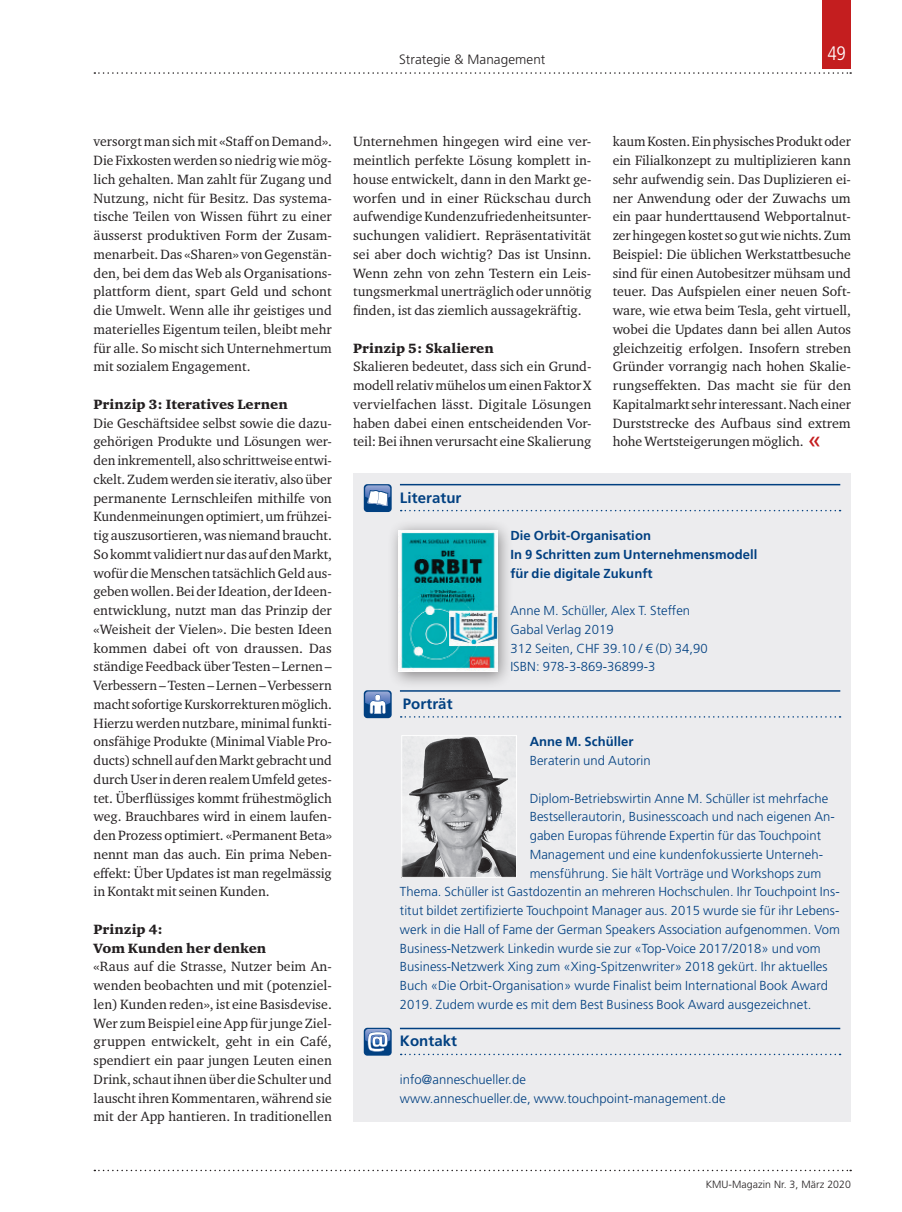
<style>
.page{position:relative;width:902px;height:1212px;background:#fff}
.page>*{position:absolute;margin:0;border:0;box-sizing:border-box;transform-origin:0 0}
.t1{font:300 condensed 19.5px "Frutiger LT Std";color:#fff}
.t2{font:700 15px "Frutiger LT Std";letter-spacing:.005em;color:#014081}
.t3{font:13.8px/18.8px "Charter ITC Std";color:#231f20;text-align:justify}
.t4{font:900 13.8px/18.8px "Charter ITC Std";letter-spacing:.005em;color:#231f20}
.t5{font:300 13.5px "Frutiger LT Std";letter-spacing:.005em;color:#231f20}
.t6{font:300 13.05px/18.8px "Frutiger LT Std";letter-spacing:.005em;color:#014081}
.t7{font:700 13.05px/18.8px "Frutiger LT Std";letter-spacing:.005em;color:#014081}
.t8{font:300 10.5px "Frutiger LT Std";letter-spacing:.005em;color:#231f20}
.s1{font-family:"Frutiger LT Std";font-size:24px;color:#c41e1f}
</style>
<div class="page">
<svg style="left:94px;top:72px;width:757px;height:2px"></svg>
<div style="left:822px;top:0;width:28px;height:68px;background:#c41e1f"></div>
<svg style="left:94px;top:1170px;width:757px;height:1px"></svg>
<div style="left:353px;top:473px;width:497px;height:648px;background:#ececee"></div>
<hr style="left:400px;top:484px;width:440px;height:1px;background:#014081">
<svg style="left:400px;top:510px;width:440px;height:1px"></svg>
<hr style="left:400px;top:690px;width:440px;height:2px;background:#014081">
<svg style="left:400px;top:716px;width:440px;height:2px"></svg>
<hr style="left:400px;top:1028px;width:440px;height:1px;background:#014081">
<svg style="left:400px;top:1054px;width:440px;height:1px"></svg>
<div style="left:364px;top:484px;width:27px;height:28px;background:#014081;border-radius:4px"></div>
<svg style="left:365px;top:485px;width:25px;height:21px"></svg>
<div style="left:364px;top:690px;width:27px;height:28px;background:#014081;border-radius:4px"></div>
<svg style="left:365px;top:691px;width:25px;height:23px"></svg>
<div style="left:364px;top:1028px;width:27px;height:28px;background:#014081;border-radius:4px"></div>
<svg style="left:365px;top:1029px;width:25px;height:22px"></svg>
<img style="left:403px;top:737px;width:112px;height:139px">
<div style="left:401px;top:735px;width:116px;height:143px;border:1px solid #fff"></div>
<div style="left:386px;top:519px;width:127px;height:170px;background:#231f20;opacity:.5"></div>
<img style="left:399px;top:531px;width:98px;height:140px">
<p class="t5" style="left:399px;top:51px;width:148px">Strategie &amp; Management</p>
<h1 class="t1" style="left:827px;top:42px;width:20px">49</h1>
<p class="t3" style="left:94px;top:132px;width:240px">versorgt man sich mit «Staff on Demand».<br>Die Fixkosten werden so niedrig wie mög&shy;lich gehalten. Man zahlt für Zugang und Nutzung, nicht für Besitz. Das systema&shy;tische Teilen von Wissen führt zu einer äusserst produktiven Form der Zusam&shy;menarbeit. Das «Sharen» von Gegenstän&shy;den, bei dem das Web als Organisations&shy;plattform dient, spart Geld und schont die Umwelt. Wenn alle ihr geistiges und materielles Eigentum teilen, bleibt mehr für alle. So mischt sich Unternehmertum mit sozialem Engagement.</p>
<p class="t4" style="left:94px;top:395px;width:195px">Prinzip 3: Iteratives Lernen</p>
<p class="t3" style="left:94px;top:413px;width:240px">Die Geschäftsidee selbst sowie die dazu&shy;gehörigen Produkte und Lösungen wer&shy;den inkrementell, also schrittweise entwi&shy;ckelt. Zudem werden sie iterativ, also über permanente Lernschleifen mithilfe von Kundenmeinungen optimiert, um frühzei&shy;tig auszusortieren, was niemand braucht.<br>So kommt validiert nur das auf den Markt, wofür die Menschen tatsächlich Geld aus&shy;geben wollen. Bei der Ideation, der Ideen&shy;entwicklung, nutzt man das Prinzip der «Weisheit der Vielen». Die besten Ideen kommen dabei oft von draussen. Das ständige Feedback über Testen – Lernen – Verbessern – Testen – Lernen – Verbessern macht sofortige Kurskorrekturen möglich.<br>Hierzu werden nutzbare, minimal funkti&shy;onsfähige Produkte (Minimal Viable Pro&shy;ducts) schnell auf den Markt gebracht und durch User in deren realem Umfeld getes&shy;tet. Überflüssiges kommt frühestmöglich weg. Brauchbares wird in einem laufen&shy;den Prozess optimiert. «Permanent Beta» nennt man das auch. Ein prima Neben&shy;effekt: Über Updates ist man regelmässig in Kontakt mit seinen Kunden.</p>
<p class="t4" style="left:94px;top:920px;width:174px">Prinzip 4:<br>Vom Kunden her denken</p>
<p class="t3" style="left:94px;top:957px;width:240px">«Raus auf die Strasse, Nutzer beim An&shy;wenden beobachten und mit (potenziel&shy;len) Kunden reden», ist eine Basisdevise.<br>Wer zum Beispiel eine App für junge Ziel&shy;gruppen entwickelt, geht in ein Café, spendiert ein paar jungen Leuten einen Drink, schaut ihnen über die Schulter und lauscht ihren Kommentaren, während sie mit der App hantieren. In traditionellen</p>
<p class="t3" style="left:353px;top:132px;width:240px">Unternehmen hingegen wird eine ver&shy;meintlich perfekte Lösung komplett in&shy;house entwickelt, dann in den Markt ge&shy;worfen und in einer Rückschau durch aufwendige Kundenzufriedenheitsunter&shy;suchungen validiert. Repräsentativität sei aber doch wichtig? Das ist Unsinn.<br>Wenn zehn von zehn Testern ein Leis&shy;tungsmerkmal unerträglich oder unnötig finden, ist das ziemlich aussagekräftig.</p>
<p class="t4" style="left:353px;top:338px;width:142px">Prinzip 5: Skalieren</p>
<p class="t3" style="left:353px;top:357px;width:240px">Skalieren bedeutet, dass sich ein Grund&shy;modell relativ mühelos um einen Faktor X vervielfachen lässt. Digitale Lösungen haben dabei einen entscheidenden Vor&shy;teil: Bei ihnen verursacht eine Skalierung</p>
<p class="t2" style="left:400px;top:489px;width:63px">Literatur</p>
<p class="t3" style="left:612px;top:132px;width:240px">kaum Kosten. Ein physisches Produkt oder ein Filialkonzept zu multiplizieren kann sehr aufwendig sein. Das Duplizieren ei&shy;ner Anwendung oder der Zuwachs um ein paar hunderttausend Webportalnut&shy;zer hingegen kostet so gut wie nichts. Zum Beispiel: Die üblichen Werkstattbesuche sind für einen Autobesitzer mühsam und teuer. Das Aufspielen einer neuen Soft&shy;ware, wie etwa beim Tesla, geht virtuell, wobei die Updates dann bei allen Autos gleichzeitig erfolgen. Insofern streben Gründer vorrangig nach hohen Skalie&shy;rungseffekten. Das macht sie für den Kapitalmarkt sehr interessant. Nach einer Durststrecke des Aufbaus sind extrem hohe Wertsteigerungen möglich. <span class="s1">«</span></p>
<p class="t2" style="left:403px;top:695px;width:51px">Porträt</p>
<p class="t7" style="left:510px;top:526px;width:248px">Die Orbit-Organisation<br>In 9 Schritten zum Unternehmensmodell für die digitale Zukunft</p>
<p class="t6" style="left:510px;top:601px;width:199px">Anne M. Schüller, Alex T. Steffen<br>Gabal Verlag 2019<br>312 Seiten, CHF 39.10 / € (D) 34,90<br>ISBN: 978-3-869-36899-3</p>
<p class="t7" style="left:529px;top:732px;width:105px">Anne M. Schüller</p>
<p class="t6" style="left:529px;top:751px;width:122px">Beraterin und Autorin</p>
<p class="t6" style="left:529px;top:789px;width:300px">Diplom-Betriebswirtin Anne M. Schüller ist mehrfache</p>
<p class="t6" style="left:529px;top:808px;width:307px">Bestsellerautorin, Businesscoach und nach eigenen An-</p>
<p class="t6" style="left:529px;top:826px;width:293px">gaben Europas führende Expertin für das Touchpoint</p>
<p class="t6" style="left:529px;top:845px;width:295px">Management und eine kundenfokussierte Unterneh-</p>
<p class="t6" style="left:529px;top:864px;width:293px">mensführung. Sie hält Vorträge und Workshops zum</p>
<p class="t6" style="left:400px;top:883px;width:441px">Thema. Schüller ist Gastdozentin an mehreren Hochschulen. Ihr Touchpoint Ins-</p>
<p class="t6" style="left:400px;top:901px;width:441px">titut bildet zertifizierte Touchpoint Manager aus. 2015 wurde sie für ihr Lebens-</p>
<p class="t6" style="left:400px;top:920px;width:441px">werk in die Hall of Fame der German Speakers Association aufgenommen. Vom</p>
<p class="t6" style="left:400px;top:939px;width:422px">Business-Netzwerk Linkedin wurde sie zur «Top-Voice 2017/2018» und vom</p>
<p class="t6" style="left:400px;top:958px;width:429px">Business-Netzwerk Xing zum «Xing-Spitzenwriter» 2018 gekürt. Ihr aktuelles</p>
<p class="t6" style="left:400px;top:976px;width:429px">Buch «Die Orbit-Organisation» wurde Finalist beim International Book Award</p>
<p class="t6" style="left:400px;top:995px;width:413px">2019. Zudem wurde es mit dem Best Business Book Award ausgezeichnet.</p>
<p class="t2" style="left:400px;top:1032px;width:59px">Kontakt</p>
<p class="t6" style="left:400px;top:1070px;width:327px">info@anneschueller.de<br>www.anneschueller.de, www.touchpoint-management.de</p>
<p class="t8" style="left:705px;top:1178px;width:147px">KMU-Magazin Nr. 3, März 2020</p>
</div>
